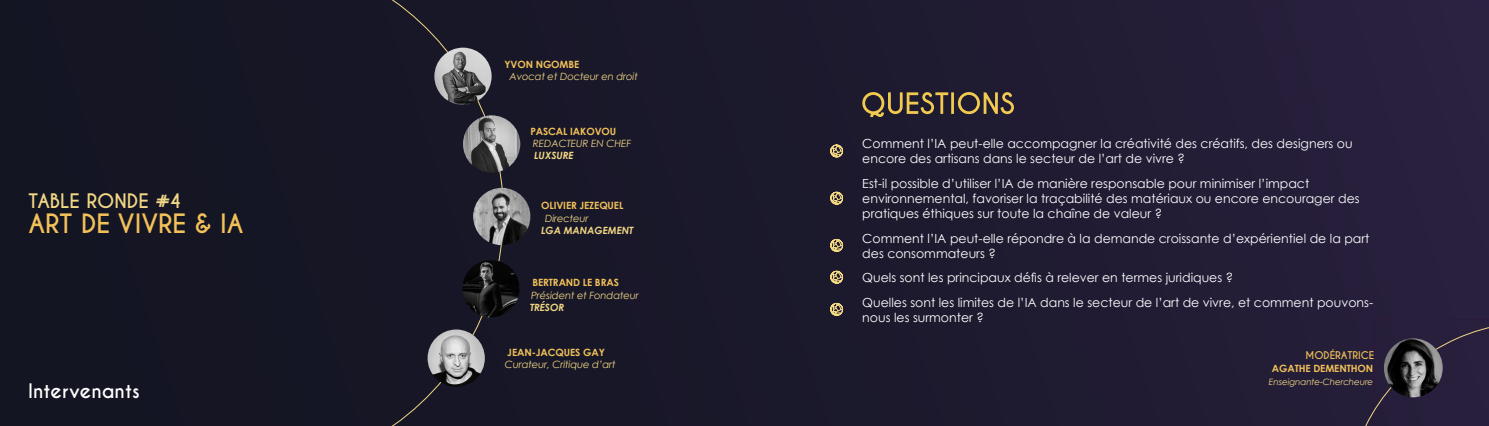
<style>
.page{position:relative;width:1489px;height:426px;background:#fff}
.page>*{position:absolute;margin:0;border:0;box-sizing:border-box;transform-origin:0 0}
.t1{font:700 25px "Caviar Dreams";color:#f2c159}
.t2{font:700 18.75px "Caviar Dreams";color:#f2d785}
.t3{font:700 18.75px "Caviar Dreams";color:#fff}
.t4{font:12.5px/15px "Century Gothic";color:#fff}
.t5{font:italic 10px "Century Gothic";letter-spacing:-.01em;color:#f2d785}
.t6{font:700 10px "Century Gothic";letter-spacing:-.01em;color:#f2c159}
.t7{font:italic 700 10px "Century Gothic";letter-spacing:-.01em;color:#f2d785}
.t8{font:700 10px "Caviar Dreams";color:#f2c159}
.t9{font:italic 8.75px "Century Gothic";letter-spacing:-.01em;color:#f2d785}
</style>
<div class="page">
<div style="left:0;top:0;width:1488px;height:425px;background:linear-gradient(to right,#11131f,#271f3b)"></div>
<div style="left:362px;top:0;width:142px;height:425px;background:#171626"></div>
<img style="left:434px;top:48px;width:57px;height:57px;border-radius:29px">
<img style="left:463px;top:115px;width:57px;height:57px;border-radius:29px">
<img style="left:473px;top:187px;width:57px;height:58px;border-radius:29px">
<img style="left:462px;top:260px;width:57px;height:57px;border-radius:29px">
<img style="left:427px;top:329px;width:58px;height:57px;border-radius:29px">
<svg style="left:862px;top:92px;width:151px;height:25px;background:#60513a"></svg>
<svg style="left:830px;top:142px;width:12px;height:15px"></svg>
<svg style="left:830px;top:189px;width:12px;height:15px"></svg>
<svg style="left:830px;top:236px;width:12px;height:15px"></svg>
<svg style="left:830px;top:268px;width:12px;height:15px"></svg>
<svg style="left:830px;top:300px;width:12px;height:15px"></svg>
<div style="left:1345px;top:309px;width:143px;height:116px;background:#271f3b"></div>
<img style="left:1383px;top:338px;width:59px;height:59px;border-radius:29px">
<h2 class="t2" style="left:28px;top:189px;width:154px">TABLE RONDE #4</h2>
<h1 class="t1" style="left:28px;top:208px;width:217px">ART DE VIVRE &amp; IA</h1>
<h2 class="t3" style="left:28px;top:378px;width:113px">Intervenants</h2>
<p class="t6" style="left:504px;top:57px;width:76px">YVON NGOMBE</p>
<p class="t5" style="left:509px;top:69px;width:130px">Avocat et Docteur en droit</p>
<p class="t6" style="left:530px;top:124px;width:87px">PASCAL IAKOVOU</p>
<p class="t5" style="left:533px;top:136px;width:100px">REDACTEUR EN CHEF</p>
<p class="t7" style="left:534px;top:148px;width:41px">LUXSURE</p>
<p class="t6" style="left:541px;top:197px;width:84px">OLIVIER JEZEQUEL</p>
<p class="t5" style="left:545px;top:211px;width:45px">Directeur</p>
<p class="t7" style="left:541px;top:223px;width:94px">LGA MANAGEMENT</p>
<p class="t6" style="left:532px;top:275px;width:88px">BERTRAND LE BRAS</p>
<p class="t5" style="left:531px;top:287px;width:109px">Président et Fondateur</p>
<p class="t7" style="left:530px;top:299px;width:36px">TRÉSOR</p>
<p class="t6" style="left:507px;top:344px;width:99px">JEAN-JACQUES GAY</p>
<p class="t5" style="left:505px;top:357px;width:112px">Curateur, Critique d’art</p>
<p class="t4" style="left:862px;top:136px;width:492px">Comment l’IA peut-elle accompagner la créativité des créatifs, des designers ou encore des artisans dans le secteur de l’art de vivre ?</p>
<p class="t4" style="left:862px;top:175px;width:499px">Est-il possible d’utiliser l’IA de manière responsable pour minimiser l’impact environnemental, favoriser la traçabilité des matériaux ou encore encourager des pratiques éthiques sur toute la chaîne de valeur ?</p>
<p class="t4" style="left:862px;top:230px;width:508px">Comment l’IA peut-elle répondre à la demande croissante d’expérientiel de la part des consommateurs ?</p>
<p class="t4" style="left:862px;top:264px;width:512px;line-height:24.6px">Quels sont les principaux défis à relever en termes juridiques ?<br>Quelles sont les limites de l’IA dans le secteur de l’art de vivre, et comment pouvons-</p>
<p class="t4" style="left:862px;top:309px;width:123px">nous les surmonter ?</p>
<p class="t8" style="left:1305px;top:349px;width:70px">MODÉRATRICE</p>
<p class="t6" style="left:1271px;top:360px;width:103px">AGATHE DEMENTHON</p>
<p class="t9" style="left:1268px;top:375px;width:106px">Enseignante-Chercheure</p>
</div>
